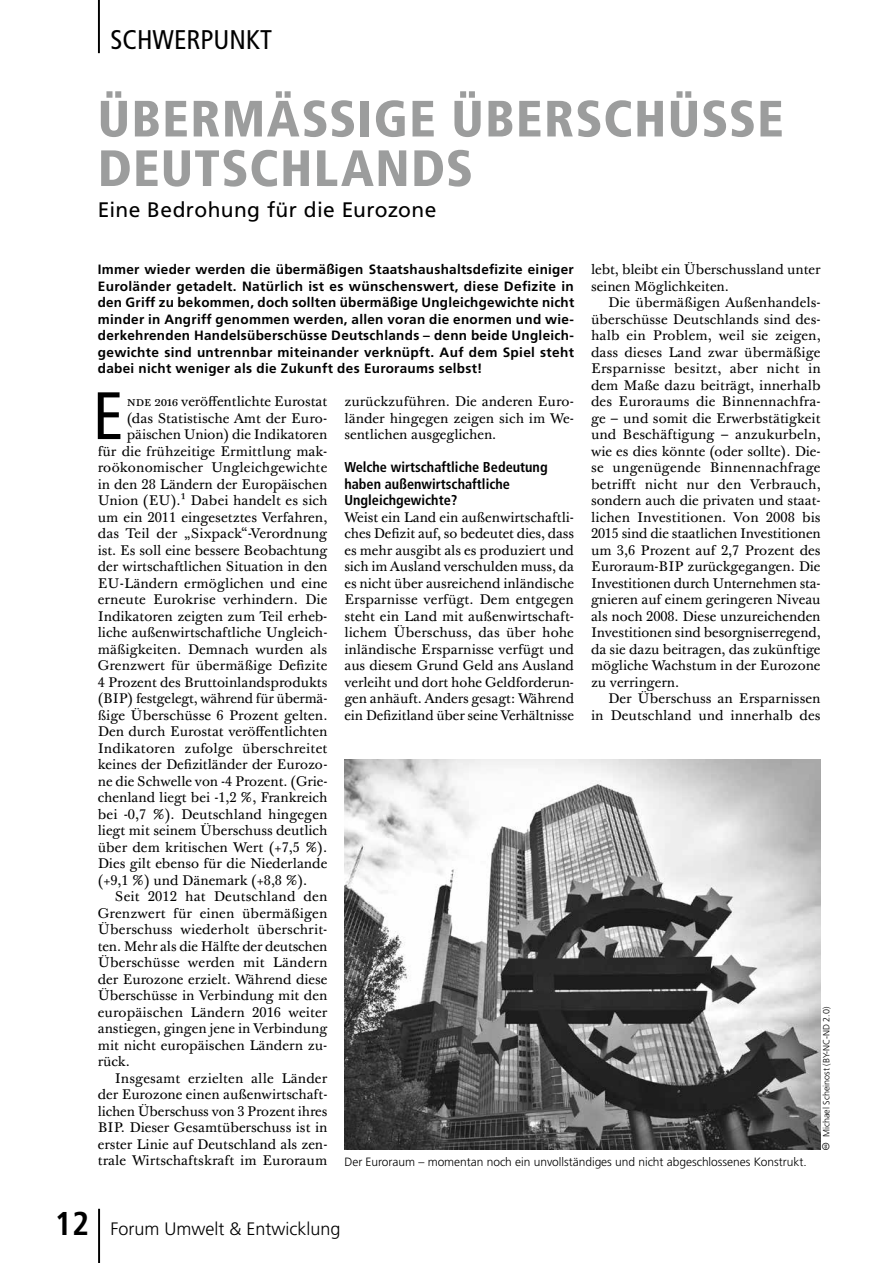
<style>
.page{position:relative;width:893px;height:1263px;background:#fff}
.page>*{position:absolute;margin:0;border:0;box-sizing:border-box;transform-origin:0 0}
.t1{font:condensed 66.9px "Frutiger";color:#000}
.t2{font:900 condensed 51px/49.5px "Frutiger";letter-spacing:.03em;color:#9c9d9d}
.t3{font:condensed 27px "Frutiger";color:#000}
.t4{font:21px "Frutiger";letter-spacing:.015em;color:#000}
.t5{font:300 18px "Frutiger";color:#000}
.t6{font:700 condensed 14.25px/16.5px "Frutiger";color:#000}
.t7{font:13.65px/16.5px "Baskerville 10 Pro";color:#000;text-align:justify}
.t8{font:700 13.5px/16.5px "Frutiger";letter-spacing:.02em;color:#000;text-align:justify}
.t9{font:300 12px "Frutiger";letter-spacing:-.005em;color:#000}
.t10{font:300 9px "Frutiger";letter-spacing:-.005em;color:#000}
.s1{font-weight:700;font-stretch:condensed;font-size:33px}
</style>
<div class="page">
<hr style="left:98px;top:0;width:2px;height:53px;background:#000">
<hr style="left:98px;top:1209px;width:2px;height:54px;background:#000">
<img style="left:344px;top:759px;width:477px;height:391px">
<h3 class="t3" style="left:111px;top:24px;width:163px">SCHWERPUNKT</h3>
<h2 class="t2" style="left:98px;top:94px;width:687px">ÜBERMÄSSIGE ÜBERSCHÜSSE<br>DEUTSCHLANDS</h2>
<h3 class="t4" style="left:98px;top:197px;width:340px">Eine Bedrohung für die Eurozone</h3>
<p class="t7" style="left:591px;top:262px;width:231px">lebt, bleibt ein Überschussland unter seinen Möglichkeiten.</p>
<p class="t7" style="left:591px;top:295px;width:231px;text-indent:17px">Die übermäßigen Außenhandels&shy;überschüsse Deutschlands sind des&shy;halb ein Problem, weil sie zeigen, dass dieses Land zwar übermäßige Ersparnisse besitzt, aber nicht in dem Maße dazu beiträgt, innerhalb des Euroraums die Binnennachfra&shy;ge – und somit die Erwerbstätigkeit und Beschäftigung – anzukurbeln, wie es dies könnte (oder sollte). Die&shy;se ungenügende Binnennachfrage betrifft nicht nur den Verbrauch, sondern auch die privaten und staat&shy;lichen Investitionen. Von 2008 bis 2015 sind die staatlichen Investitionen um 3,6 Prozent auf 2,7 Prozent des Euroraum-BIP zurückgegangen. Die Investitionen durch Unternehmen sta&shy;gnieren auf einem geringeren Niveau als noch 2008. Diese unzureichenden Investitionen sind besorgniserregend, da sie dazu beitragen, das zukünftige mögliche Wachstum in der Eurozone zu verringern.</p>
<p class="t7" style="left:591px;top:691px;width:231px;text-align:right">Der Überschuss an Ersparnissen<br>in Deutschland und innerhalb des</p>
<p class="t8" style="left:98px;top:261px;width:478px">Immer wieder werden die übermäßigen Staatshaushaltsdefizite einiger Euroländer getadelt. Natürlich ist es wünschenswert, diese Defizite in den Griff zu bekommen, doch sollten übermäßige Ungleichgewichte nicht minder in Angriff genommen werden, allen voran die enormen und wie&shy;derkehrenden Handelsüberschüsse Deutschlands – denn beide Ungleich&shy;gewichte sind untrennbar miteinander verknüpft. Auf dem Spiel steht dabei nicht weniger als die Zukunft des Euroraums selbst!</p>
<h1 class="t1" style="left:93px;top:377px;width:32px">E</h1>
<p class="t7" style="left:127px;top:394px;width:202px">nde 2016 veröffentlichte Eurostat</p>
<p class="t7" style="left:344px;top:394px;width:231px">zurückzuführen. Die anderen Euro&shy;länder hingegen zeigen sich im We&shy;sentlichen ausgeglichen.</p>
<p class="t6" style="left:344px;top:459px;width:205px">Welche wirtschaftliche Bedeutung haben außenwirtschaftliche<br>Ungleichgewichte?</p>
<p class="t7" style="left:344px;top:509px;width:231px">Weist ein Land ein außenwirtschaftli&shy;ches Defizit auf, so bedeutet dies, dass es mehr ausgibt als es produziert und sich im Ausland verschulden muss, da es nicht über ausreichend inländische Ersparnisse verfügt. Dem entgegen steht ein Land mit außenwirtschaft&shy;lichem Überschuss, das über hohe inländische Ersparnisse verfügt und aus diesem Grund Geld ans Ausland verleiht und dort hohe Geldforderun&shy;gen anhäuft. Anders gesagt: Während ein Defizitland über seine Verhältnisse</p>
<p class="t7" style="left:127px;top:410px;width:202px">(das Statistische Amt der Euro-</p>
<p class="t7" style="left:127px;top:427px;width:202px">päischen Union) die Indikatoren</p>
<p class="t7" style="left:98px;top:443px;width:231px">für die frühzeitige Ermittlung mak-</p>
<p class="t7" style="left:98px;top:460px;width:231px">roökonomischer Ungleichgewichte</p>
<p class="t7" style="left:98px;top:476px;width:231px">in den 28 Ländern der Europäischen</p>
<p class="t7" style="left:98px;top:493px;width:231px">Union (EU).1 Dabei handelt es sich</p>
<p class="t7" style="left:98px;top:509px;width:231px">um ein 2011 eingesetztes Verfahren,</p>
<p class="t7" style="left:98px;top:526px;width:231px">das Teil der „Sixpack“-Verordnung</p>
<p class="t7" style="left:98px;top:542px;width:231px">ist. Es soll eine bessere Beobachtung</p>
<p class="t7" style="left:98px;top:559px;width:231px">der wirtschaftlichen Situation in den</p>
<p class="t7" style="left:98px;top:575px;width:231px">EU-Ländern ermöglichen und eine</p>
<p class="t7" style="left:98px;top:592px;width:231px">erneute Eurokrise verhindern. Die</p>
<p class="t7" style="left:98px;top:608px;width:231px">Indikatoren zeigten zum Teil erheb-</p>
<p class="t7" style="left:98px;top:625px;width:231px">liche außenwirtschaftliche Ungleich-</p>
<p class="t7" style="left:98px;top:641px;width:231px">mäßigkeiten. Demnach wurden als</p>
<p class="t7" style="left:98px;top:658px;width:231px">Grenzwert für übermäßige Defizite</p>
<p class="t7" style="left:98px;top:674px;width:231px">4 Prozent des Bruttoinlandsprodukts</p>
<p class="t7" style="left:98px;top:691px;width:231px">(BIP) festgelegt, während für übermä-</p>
<p class="t7" style="left:98px;top:707px;width:231px">ßige Überschüsse 6 Prozent gelten.</p>
<p class="t7" style="left:98px;top:724px;width:231px">Den durch Eurostat veröffentlichten</p>
<p class="t7" style="left:98px;top:740px;width:231px">Indikatoren zufolge überschreitet</p>
<p class="t7" style="left:98px;top:757px;width:231px">keines der Defizitländer der Eurozo-</p>
<p class="t7" style="left:98px;top:773px;width:231px">ne die Schwelle von -4 Prozent. (Grie-</p>
<p class="t7" style="left:98px;top:790px;width:231px">chenland liegt bei -1,2 %, Frankreich</p>
<p class="t7" style="left:98px;top:806px;width:231px">bei -0,7 %). Deutschland hingegen</p>
<p class="t7" style="left:98px;top:823px;width:231px">liegt mit seinem Überschuss deutlich</p>
<p class="t7" style="left:98px;top:839px;width:231px">über dem kritischen Wert (+7,5 %).</p>
<p class="t7" style="left:98px;top:856px;width:231px">Dies gilt ebenso für die Niederlande</p>
<p class="t7" style="left:98px;top:872px;width:211px">(+9,1 %) und Dänemark (+8,8 %).</p>
<p class="t7" style="left:115px;top:889px;width:214px">Seit 2012 hat Deutschland den</p>
<p class="t7" style="left:98px;top:905px;width:231px">Grenzwert für einen übermäßigen</p>
<p class="t7" style="left:98px;top:922px;width:231px">Überschuss wiederholt überschrit-</p>
<p class="t7" style="left:98px;top:938px;width:231px">ten. Mehr als die Hälfte der deutschen</p>
<p class="t7" style="left:98px;top:955px;width:231px">Überschüsse werden mit Ländern</p>
<p class="t7" style="left:98px;top:971px;width:231px">der Eurozone erzielt. Während diese</p>
<p class="t7" style="left:98px;top:988px;width:231px">Überschüsse in Verbindung mit den</p>
<p class="t7" style="left:98px;top:1004px;width:231px">europäischen Ländern 2016 weiter</p>
<p class="t7" style="left:98px;top:1021px;width:231px">anstiegen, gingen jene in Verbindung</p>
<p class="t7" style="left:98px;top:1037px;width:231px">mit nicht europäischen Ländern zu-</p>
<p class="t7" style="left:98px;top:1054px;width:34px">rück.</p>
<p class="t7" style="left:115px;top:1070px;width:214px">Insgesamt erzielten alle Länder</p>
<p class="t7" style="left:98px;top:1087px;width:231px">der Eurozone einen außenwirtschaft-</p>
<p class="t7" style="left:98px;top:1103px;width:231px">lichen Überschuss von 3 Prozent ihres</p>
<p class="t7" style="left:98px;top:1120px;width:231px">BIP. Dieser Gesamtüberschuss ist in</p>
<p class="t7" style="left:98px;top:1136px;width:231px">erster Linie auf Deutschland als zen-</p>
<p class="t7" style="left:98px;top:1153px;width:231px">trale Wirtschaftskraft im Euroraum</p>
<p class="t10" style="left:821px;top:1137px;width:132px;rotate:-90deg">Michael Scheinost (BY-NC-ND 2.0)</p>
<p class="t9" style="left:344px;top:1155px;width:464px">Der Euroraum – momentan noch ein unvollständiges und nicht abgeschlossenes Konstrukt.</p>
<h3 class="t5" style="left:55px;top:1219px;width:287px"><span class="s1">12</span> Forum Umwelt &amp; Entwicklung</h3>
</div>
